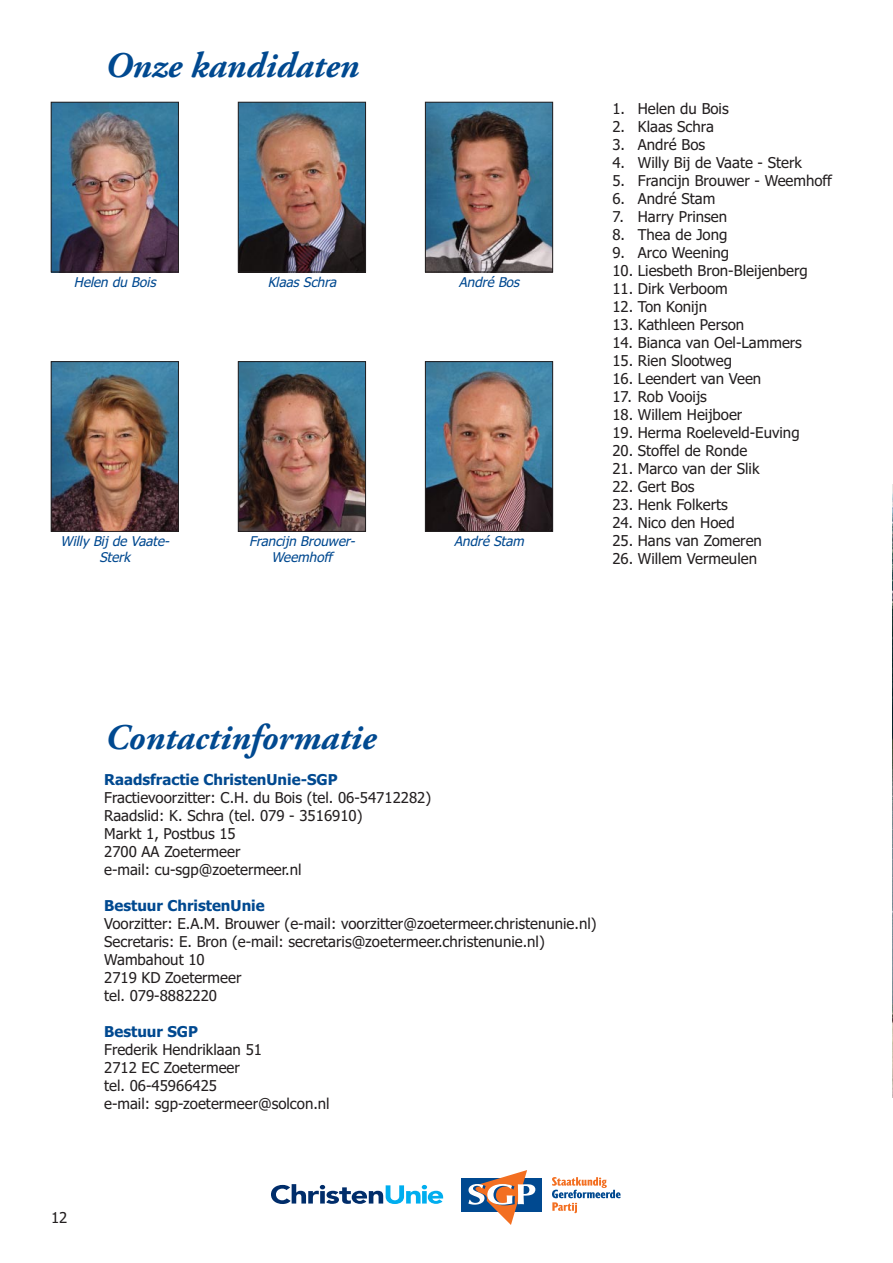
<style>
.page{position:relative;width:893px;height:1263px;background:#fff}
.page>*{position:absolute;margin:0;border:0;box-sizing:border-box;transform-origin:0 0}
.t1{font:italic 700 36px "Adobe Garamond Pro";color:#004990}
.t2{font:15px/18px "Tahoma";color:#231f20}
.t3{font:700 15px "Tahoma";color:#004990}
.t4{font:italic 13.5px/16.2px "Tahoma";color:#004990;text-align:center}
</style>
<div class="page">
<img style="left:53px;top:363px;width:124px;height:166px">
<div style="left:51px;top:361px;width:128px;height:170px;border:1px solid #231f20"></div>
<img style="left:427px;top:363px;width:124px;height:166px">
<div style="left:425px;top:361px;width:128px;height:170px;border:1px solid #231f20"></div>
<img style="left:240px;top:363px;width:124px;height:166px">
<div style="left:238px;top:361px;width:128px;height:170px;border:1px solid #231f20"></div>
<img style="left:53px;top:104px;width:124px;height:166px">
<div style="left:51px;top:102px;width:128px;height:170px;border:1px solid #231f20"></div>
<img style="left:427px;top:104px;width:124px;height:166px">
<div style="left:425px;top:102px;width:128px;height:170px;border:1px solid #231f20"></div>
<img style="left:240px;top:104px;width:124px;height:166px">
<div style="left:238px;top:102px;width:128px;height:170px;border:1px solid #231f20"></div>
<img style="left:892px;top:485px;width:1px;height:612px">
<div style="left:461px;top:1178px;width:81px;height:33px;background:#004990"></div>
<svg style="left:468px;top:1170px;width:70px;height:55px"></svg>
<svg style="left:552px;top:1177px;width:69px;height:36px"></svg>
<svg style="left:271px;top:1184px;width:172px;height:20px"></svg>
<h1 class="t1" style="left:105px;top:51px;width:256px">Onze kandidaten</h1>
<p class="t4" style="left:74px;top:275px;width:86px">Helen du Bois</p>
<p class="t4" style="left:459px;top:275px;width:65px">André Bos</p>
<p class="t4" style="left:268px;top:275px;width:73px">Klaas Schra</p>
<p class="t4" style="left:61px;top:534px;width:113px">Willy Bij de Vaate-<br>Sterk</p>
<p class="t4" style="left:249px;top:534px;width:110px">Francijn Brouwer-</p>
<p class="t4" style="left:454px;top:534px;width:74px">André Stam</p>
<p class="t4" style="left:272px;top:550px;width:62px">Weemhoff</p>
<p class="t2" style="left:612px;top:100px;width:118px">1. Helen du Bois</p>
<p class="t2" style="left:612px;top:118px;width:103px">2. Klaas Schra</p>
<p class="t2" style="left:612px;top:136px;width:94px">3. André Bos</p>
<p class="t2" style="left:612px;top:154px;width:191px">4. Willy Bij de Vaate - Sterk</p>
<p class="t2" style="left:612px;top:172px;width:221px">5. Francijn Brouwer - Weemhoff</p>
<p class="t2" style="left:612px;top:190px;width:104px">6. André Stam</p>
<p class="t2" style="left:612px;top:208px;width:116px">7. Harry Prinsen</p>
<p class="t2" style="left:612px;top:226px;width:117px">8. Thea de Jong</p>
<p class="t2" style="left:612px;top:244px;width:118px">9. Arco Weening</p>
<p class="t2" style="left:612px;top:262px;width:197px">10. Liesbeth Bron-Bleijenberg</p>
<p class="t2" style="left:612px;top:280px;width:117px">11. Dirk Verboom</p>
<p class="t2" style="left:612px;top:298px;width:96px">12. Ton Konijn</p>
<p class="t2" style="left:612px;top:316px;width:133px">13. Kathleen Person</p>
<p class="t2" style="left:612px;top:334px;width:191px">14. Bianca van Oel-Lammers</p>
<p class="t2" style="left:612px;top:352px;width:121px">15. Rien Slootweg</p>
<p class="t2" style="left:612px;top:370px;width:150px">16. Leendert van Veen</p>
<p class="t2" style="left:612px;top:388px;width:96px">17. Rob Vooijs</p>
<p class="t2" style="left:612px;top:406px;width:131px">18. Willem Heijboer</p>
<p class="t2" style="left:612px;top:424px;width:189px">19. Herma Roeleveld-Euving</p>
<p class="t2" style="left:612px;top:442px;width:136px">20. Stoffel de Ronde</p>
<p class="t2" style="left:612px;top:460px;width:149px">21. Marco van der Slik</p>
<p class="t2" style="left:612px;top:478px;width:84px">22. Gert Bos</p>
<p class="t2" style="left:612px;top:496px;width:117px">23. Henk Folkerts</p>
<p class="t2" style="left:612px;top:514px;width:124px">24. Nico den Hoed</p>
<p class="t2" style="left:612px;top:532px;width:151px">25. Hans van Zomeren</p>
<p class="t2" style="left:612px;top:550px;width:146px">26. Willem Vermeulen</p>
<h1 class="t1" style="left:105px;top:723px;width:273px">Contactinformatie</h1>
<p class="t3" style="left:104px;top:774px;width:235px">Raadsfractie ChristenUnie-SGP</p>
<p class="t2" style="left:104px;top:790px;width:328px">Fractievoorzitter: C.H. du Bois (tel. 06-54712282)<br>Raadslid: K. Schra (tel. 079 - 3516910)<br>Markt 1, Postbus 15<br>2700 AA Zoetermeer<br>e-mail: cu-sgp@zoetermeer.nl</p>
<p class="t3" style="left:104px;top:900px;width:162px">Bestuur ChristenUnie</p>
<p class="t2" style="left:104px;top:916px;width:494px">Voorzitter: E.A.M. Brouwer (e-mail: voorzitter@zoetermeer.christenunie.nl)<br>Secretaris: E. Bron (e-mail: secretaris@zoetermeer.christenunie.nl)<br>Wambahout 10<br>2719 KD Zoetermeer<br>tel. 079-8882220</p>
<p class="t3" style="left:104px;top:1026px;width:95px">Bestuur SGP</p>
<p class="t2" style="left:104px;top:1042px;width:227px">Frederik Hendriklaan 51<br>2712 EC Zoetermeer<br>tel. 06-45966425<br>e-mail: sgp-zoetermeer@solcon.nl</p>
<p class="t2" style="left:51px;top:1210px;width:18px">12</p>
</div>
